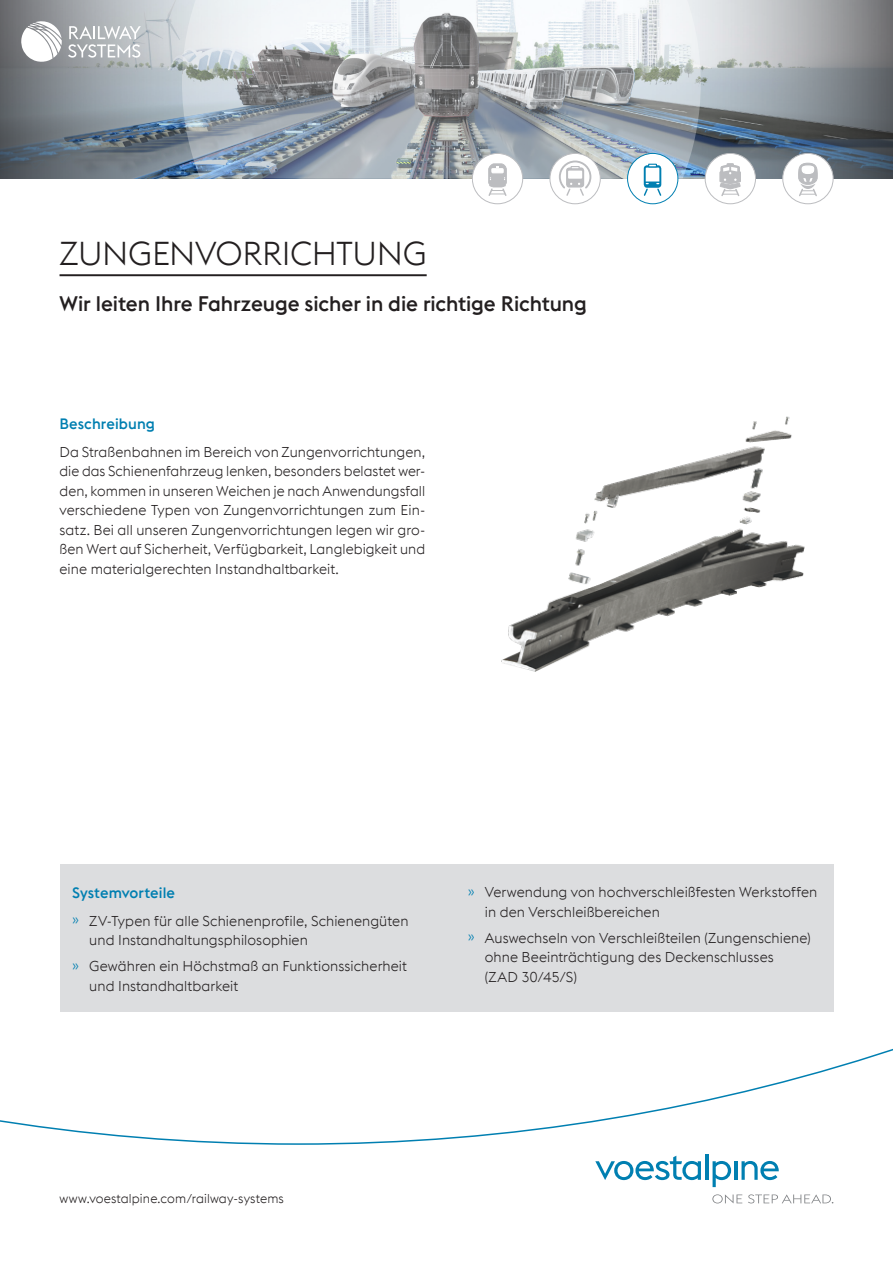
<style>
.page{position:relative;width:893px;height:1263px;background:#fff}
.page>*{position:absolute;margin:0;border:0;box-sizing:border-box;transform-origin:0 0}
.HL-1-schwarz{font:300 33px "voestalpine";letter-spacing:-.01em;color:#231f20}
.Sub-HL-1{font:500 21px "voestalpine";letter-spacing:-.005em;color:#231f20}
.Sub-HL-2-boe{font:500 15px "voestalpine";letter-spacing:.005em;color:#007fb1}
.Copy{font:300 14.25px/19.5px "voestalpine";letter-spacing:.005em;color:#231f20}
.t1{font:300 12.75px "voestalpine";letter-spacing:.01em;color:#231f20}
.s1{color:#007fb1}
</style>
<div class="page">
<svg style="left:0;top:1048px;width:893px;height:97px"></svg>
<svg style="left:595px;top:1156px;width:106px;height:24px"></svg>
<hr style="left:705px;top:1154px;width:3px;height:26px;background:#007fb1">
<svg style="left:713px;top:1161px;width:18px;height:26px"></svg>
<hr style="left:734px;top:1161px;width:3px;height:19px;background:#007fb1">
<svg style="left:741px;top:1161px;width:38px;height:19px"></svg>
<svg style="left:712px;top:1194px;width:30px;height:9px"></svg>
<svg style="left:748px;top:1194px;width:85px;height:9px"></svg>
<svg style="left:0;top:0;width:182px;height:179px;background:#848e96"></svg>
<svg style="left:701px;top:0;width:192px;height:179px;background:#8a9298"></svg>
<svg style="left:21px;top:21px;width:41px;height:41px"></svg>
<svg style="left:68px;top:26px;width:73px;height:32px"></svg>
<svg style="left:182px;top:0;width:519px;height:179px"></svg>
<hr style="left:60px;top:274px;width:367px;height:2px;background:#231f20">
<img style="left:501px;top:416px;width:304px;height:256px">
<div style="left:60px;top:864px;width:773px;height:148px;background:#dcdddf"></div>
<div style="left:472px;top:153px;width:51px;height:51px;background:#fff;border-radius:50%"></div>
<div style="left:472px;top:153px;width:51px;height:51px;border:1px solid #bcbdc0;border-radius:50%"></div>
<svg style="left:488px;top:163px;width:19px;height:33px"></svg>
<div style="left:550px;top:153px;width:50px;height:51px;background:#fff;border-radius:50%"></div>
<div style="left:550px;top:153px;width:51px;height:51px;border:1px solid #bcbdc0;border-radius:50%"></div>
<svg style="left:558px;top:160px;width:34px;height:37px"></svg>
<div style="left:705px;top:153px;width:50px;height:51px;background:#fff;border-radius:50%"></div>
<div style="left:705px;top:153px;width:51px;height:51px;border:1px solid #bcbdc0;border-radius:50%"></div>
<svg style="left:720px;top:163px;width:21px;height:33px"></svg>
<div style="left:783px;top:153px;width:50px;height:51px;background:#fff;border-radius:50%"></div>
<div style="left:782px;top:153px;width:51px;height:51px;border:1px solid #bcbdc0;border-radius:50%"></div>
<svg style="left:798px;top:162px;width:20px;height:34px"></svg>
<div style="left:628px;top:153px;width:50px;height:51px;background:#fff;border-radius:50%"></div>
<div style="left:627px;top:153px;width:51px;height:51px;border:1px solid #007fb1;border-radius:50%"></div>
<svg style="left:643px;top:164px;width:19px;height:32px"></svg>
<p class="HL-1-schwarz" style="left:60px;top:234px;width:369px">ZUNGENVORRICHTUNG</p>
<p class="Sub-HL-1" style="left:60px;top:291px;width:529px">Wir leiten Ihre Fahrzeuge sicher in die richtige Richtung</p>
<p class="Sub-HL-2-boe" style="left:60px;top:414px;width:97px">Beschreibung</p>
<p class="Copy" style="left:60px;top:442px;width:367px;text-align:justify">Da Straßenbahnen im Bereich von Zungenvorrichtungen, die das Schienenfahrzeug lenken, besonders belastet wer&shy;den, kommen in unseren Weichen je nach Anwendungsfall verschiedene Typen von Zungenvorrichtungen zum Ein&shy;satz. Bei all unseren Zungenvorrichtungen legen wir gro&shy;ßen Wert auf Sicherheit, Verfügbarkeit, Langlebigkeit und eine materialgerechten Instandhaltbarkeit.</p>
<p class="Sub-HL-2-boe" style="left:72px;top:883px;width:104px">Systemvorteile</p>
<p class="Copy" style="left:89px;top:911px;width:321px;text-indent:-17px"><span class="s1">»</span> ZV-Typen für alle Schienenprofile, Schienengüten und Instandhaltungsphilosophien</p>
<p class="Copy" style="left:89px;top:956px;width:319px;text-indent:-17px"><span class="s1">»</span> Gewähren ein Höchstmaß an Funktionssicherheit und Instandhaltbarkeit</p>
<p class="Copy" style="left:485px;top:882px;width:334px;text-indent:-17px"><span class="s1">»</span> Verwendung von hochverschleißfesten Werkstoffen in den Verschleißbereichen</p>
<p class="Copy" style="left:485px;top:928px;width:328px;text-indent:-17px"><span class="s1">»</span> Auswechseln von Verschleißteilen (Zungenschiene) ohne Beeinträchtigung des Deckenschlusses<br>(ZAD 30/45/S)</p>
<p class="t1" style="left:60px;top:1191px;width:226px">www.voestalpine.com/railway-systems</p>
</div>
